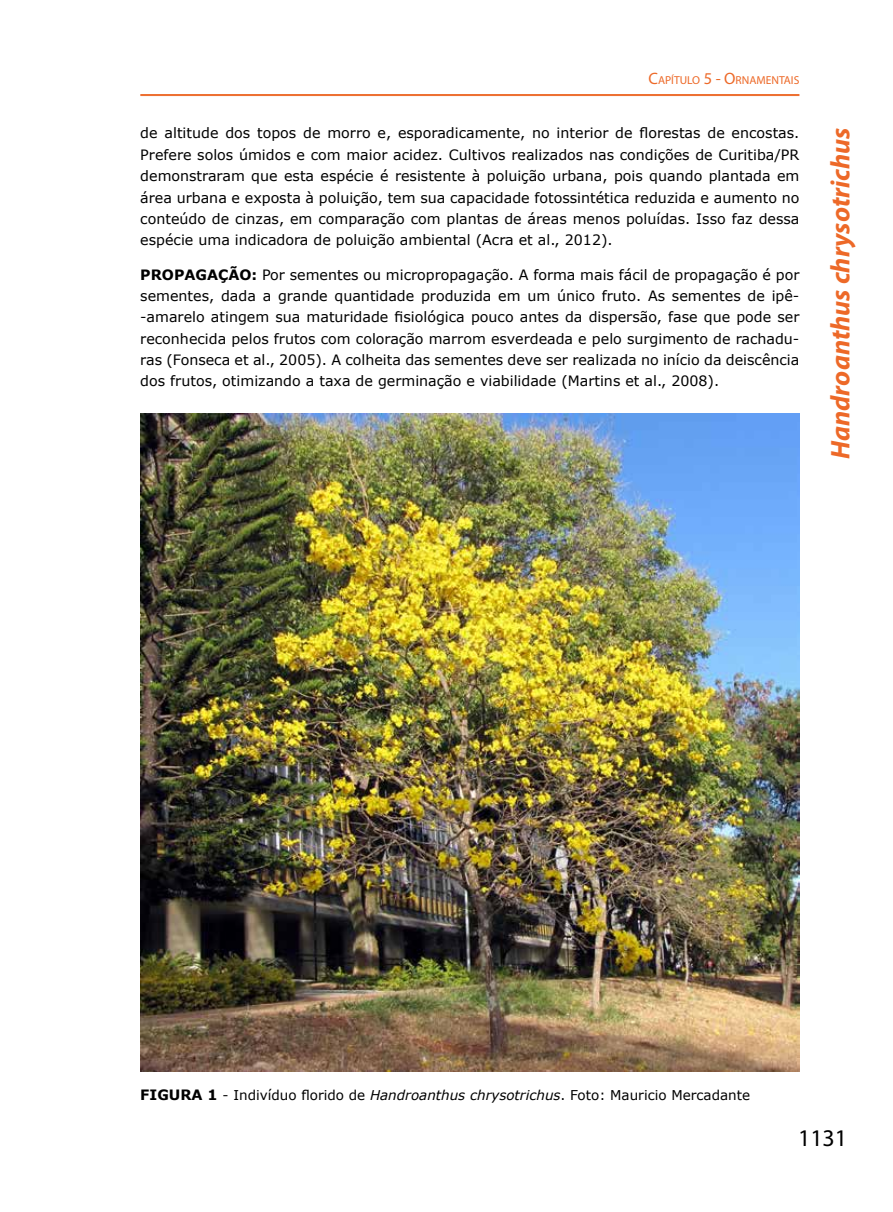
<style>
.page{position:relative;width:893px;height:1212px;background:#fff}
.page>*{position:absolute;margin:0;border:0;box-sizing:border-box;transform-origin:0 0}
.t1{font:italic 700 27px "Myriad Pro";color:#ed6928}
.t2{font:24px "Myriad Pro";color:#000}
.t3{font:14.25px/21.3px "Verdana";color:#000;text-align:justify}
.t4{font:13.5px "Verdana";color:#000}
.t5{font:11.55px "Myriad Pro";color:#ed6928}
.s1{font-size:16.5px}
.s2{font-weight:700}
.s3{font-weight:700;font-size:14.25px}
.s4{font-style:italic}
</style>
<div class="page">
<hr style="left:140px;top:94px;width:659px;height:1px;background:#ed6928">
<hr style="left:140px;top:95px;width:659px;height:1px;background:#ed6928">
<img style="left:140px;top:414px;width:659px;height:658px">
<p class="t5" style="left:648px;top:73px;width:152px"><span class="s1">C</span>APÍTULO <span class="s1">5 - O</span>RNAMENTAIS</p>
<p class="t3" style="left:140px;top:123px;width:661px">de altitude dos topos de morro e, esporadicamente, no interior de florestas de encostas.<br>Prefere solos úmidos e com maior acidez. Cultivos realizados nas condições de Curitiba/PR demonstraram que esta espécie é resistente à poluição urbana, pois quando plantada em área urbana e exposta à poluição, tem sua capacidade fotossintética reduzida e aumento no conteúdo de cinzas, em comparação com plantas de áreas menos poluídas. Isso faz dessa espécie uma indicadora de poluição ambiental (Acra et al., 2012).</p>
<p class="t3" style="left:140px;top:264px;width:661px"><span class="s2">PROPAGAÇÃO:</span> Por sementes ou micropropagação. A forma mais fácil de propagação é por sementes, dada a grande quantidade produzida em um único fruto. As sementes de ipê--amarelo atingem sua maturidade fisiológica pouco antes da dispersão, fase que pode ser reconhecida pelos frutos com coloração marrom esverdeada e pelo surgimento de rachadu&shy;ras (Fonseca et al., 2005). A colheita das sementes deve ser realizada no início da deiscência dos frutos, otimizando a taxa de germinação e viabilidade (Martins et al., 2008).</p>
<h1 class="t1" style="left:823px;top:459px;width:333px;rotate:-90deg">Handroanthus chrysotrichus</h1>
<p class="t4" style="left:140px;top:1086px;width:611px"><span class="s3">FIGURA 1</span> - Indivíduo florido de <span class="s4">Handroanthus chrysotrichus</span>. Foto: Mauricio Mercadante</p>
<h2 class="t2" style="left:798px;top:1123px;width:51px">1131</h2>
</div>
